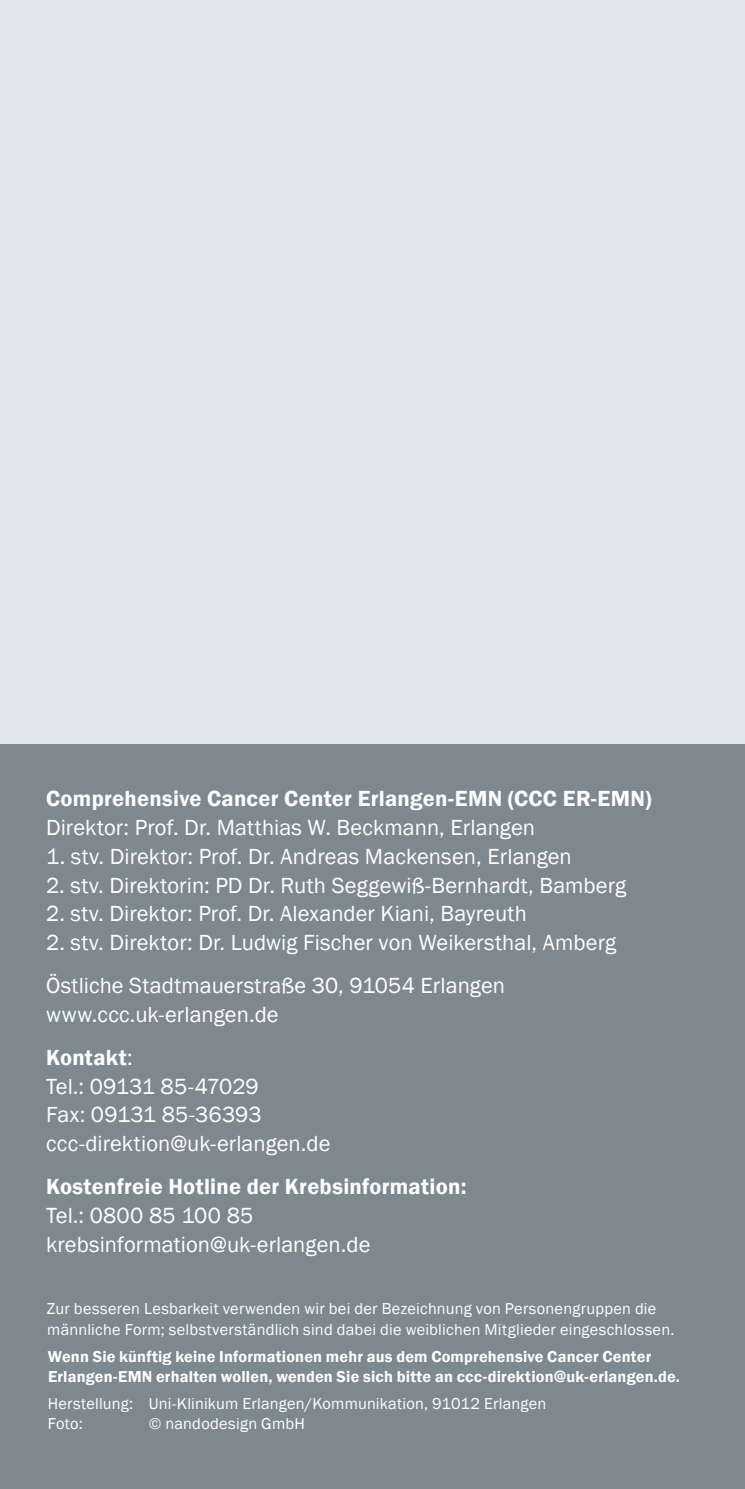
<style>
.page{position:relative;width:745px;height:1489px;background:#fff}
.page>*{position:absolute;margin:0;border:0;box-sizing:border-box;transform-origin:0 0}
.t1{font:22.5px/28.8px "Franklin Gothic";letter-spacing:.005em;color:#fff}
.t2{font:600 22.5px "Franklin Gothic";letter-spacing:.01em;color:#fff}
.t3{font:16.25px/20px "Franklin Gothic";letter-spacing:.015em;color:#fff}
.t4{font:600 16.25px/20px "Franklin Gothic";letter-spacing:.01em;color:#fff}
.s1{font-weight:600}
</style>
<div class="page">
<div style="left:0;top:0;width:744px;height:744px;background:#e2e8eb"></div>
<div style="left:0;top:744px;width:744px;height:744px;background:#7e898f"></div>
<p class="t2" style="left:46px;top:785px;width:606px">Comprehensive Cancer Center Erlangen-EMN (CCC ER-EMN)</p>
<p class="t1" style="left:46px;top:812px;width:490px">Direktor: Prof. Dr. Matthias W. Beckmann, Erlangen</p>
<p class="t1" style="left:46px;top:841px;width:527px">1. stv. Direktor: Prof. Dr. Andreas Mackensen, Erlangen</p>
<p class="t1" style="left:46px;top:870px;width:581px">2. stv. Direktorin: PD Dr. Ruth Seggewiß-Bernhardt, Bamberg</p>
<p class="t1" style="left:46px;top:899px;width:482px">2. stv. Direktor: Prof. Dr. Alexander Kiani, Bayreuth</p>
<p class="t1" style="left:46px;top:920px;width:571px;line-height:43px">2. stv. Direktor: Dr. Ludwig Fischer von Weikersthal, Amberg<br>Östliche Stadtmauerstraße 30, 91054 Erlangen</p>
<p class="t1" style="left:46px;top:992px;width:234px;line-height:43px">www.ccc.uk-erlangen.de<br><span class="s1">Kontakt</span>:</p>
<p class="t1" style="left:46px;top:1071px;width:286px">Tel.: 09131 85-47029<br>Fax: 09131 85-36393 ccc-direktion@uk-erlangen.de</p>
<p class="t2" style="left:46px;top:1173px;width:421px">Kostenfreie Hotline der Krebsinformation:</p>
<p class="t1" style="left:46px;top:1200px;width:325px">Tel.: 0800 85 100 85 krebsinformation@uk-erlangen.de</p>
<p class="t3" style="left:47px;top:1298px;width:628px">Zur besseren Lesbarkeit verwenden wir bei der Bezeichnung von Personengruppen die männliche Form; selbstverständlich sind dabei die weiblichen Mitglieder eingeschlossen.</p>
<p class="t4" style="left:48px;top:1345px;width:633px">Wenn Sie künftig keine Informationen mehr aus dem Comprehensive Cancer Center<br>Erlangen-EMN erhalten wollen, wenden Sie sich bitte an ccc-direktion@uk-erlangen.de.</p>
<p class="t3" style="left:48px;top:1392px;width:499px">Herstellung: Uni-Klinikum Erlangen/Kommunikation, 91012 Erlangen<br>Foto:</p>
<p class="t3" style="left:149px;top:1412px;width:157px">© nandodesign GmbH</p>
</div>
